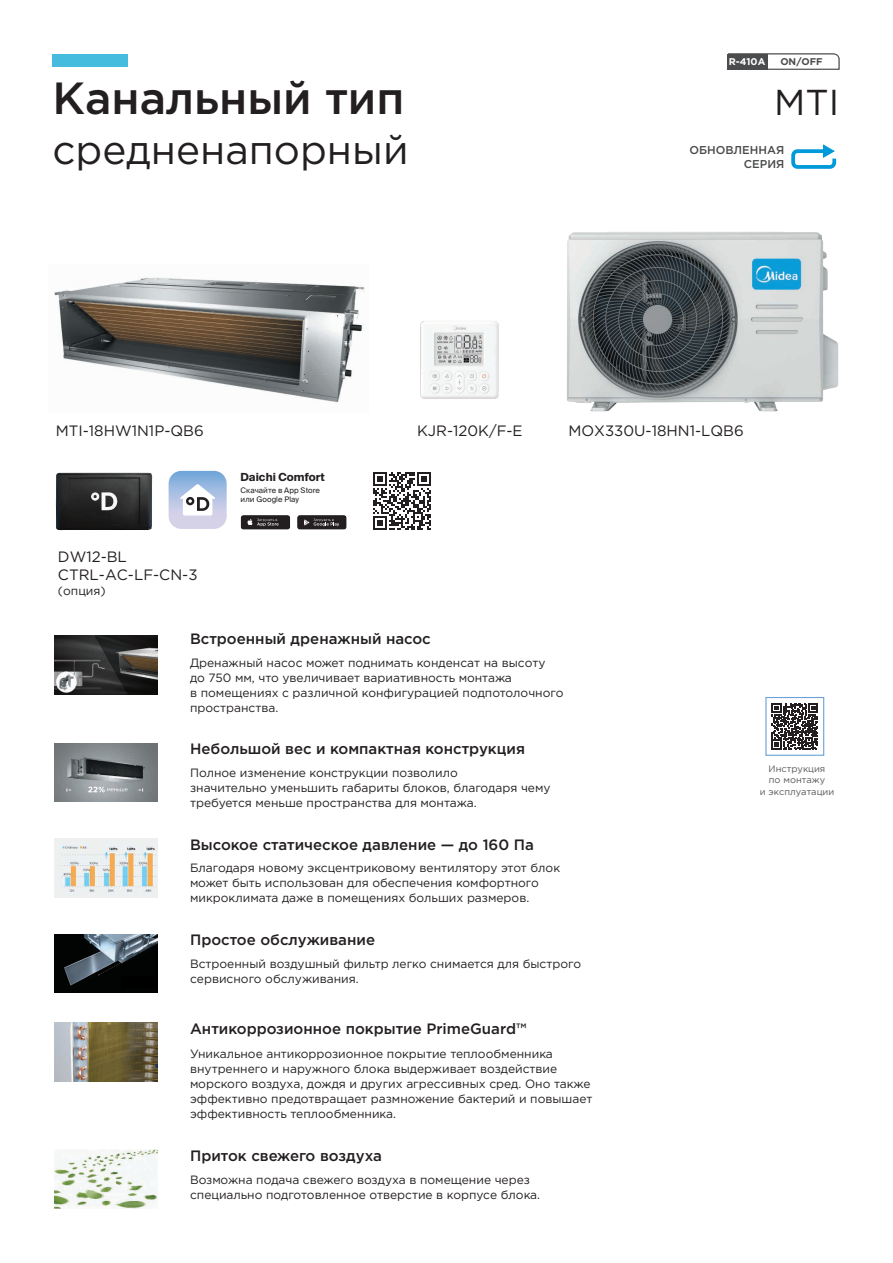
<style>
.page{position:relative;width:893px;height:1263px;background:#fff}
.page>*{position:absolute;margin:0;border:0;box-sizing:border-box;transform-origin:0 0}
.t1{font:500 45px "Gotham Pro";color:#231f20}
.t2{font:40.5px "Gotham Pro";color:#231f20}
.t3{font:36px "Gotham Pro";color:#231f20}
.t4{font:500 15px "Gotham Pro";color:#231f20}
.Table_title{font:15px/18px "Gotham Pro";color:#231f20}
.Table_title-2{font:12px/15px "Gotham Pro";color:#231f20}
.t5{font:500 11.4px/13.6px "Gotham Pro";color:#494a4b;text-align:right}
.Text{font:700 11.1px "Suisse Intl";letter-spacing:.005em;color:#231f20}
.t6{font:700 9.75px "Gotham Pro";color:#fff}
.t7{font:700 9.75px "Gotham Pro";color:#4b4c4d}
.t8{font:9.3px/11.1px "Gotham Pro";color:#57585a;text-align:center}
.Text-2{font:7.65px/9.1px "Suisse Intl";letter-spacing:.005em;color:#231f20}
</style>
<div class="page">
<img style="left:420px;top:321px;width:79px;height:78px">
<svg style="left:772px;top:703px;width:46px;height:47px"></svg>
<div style="left:765px;top:697px;width:59px;height:59px;border:1px solid #6ca2d6"></div>
<div style="left:52px;top:54px;width:76px;height:12px;background:#45bcdd"></div>
<svg style="left:728px;top:54px;width:111px;height:16px"></svg>
<div style="left:727px;top:54px;width:40px;height:15px;background:#4b4c4d"></div>
<img style="left:54px;top:277px;width:311px;height:126px">
<img style="left:567px;top:232px;width:272px;height:180px">
<svg style="left:169px;top:471px;width:58px;height:58px"></svg>
<svg style="left:373px;top:472px;width:57px;height:58px"></svg>
<svg style="left:241px;top:515px;width:49px;height:15px"></svg>
<svg style="left:297px;top:515px;width:50px;height:15px"></svg>
<img style="left:55px;top:472px;width:98px;height:59px">
<svg style="left:791px;top:144px;width:46px;height:25px"></svg>
<img style="left:54px;top:839px;width:103px;height:59px">
<img style="left:54px;top:743px;width:103px;height:59px">
<svg style="left:88px;top:787px;width:39px;height:5px"></svg>
<svg style="left:67px;top:788px;width:4px;height:3px"></svg>
<svg style="left:139px;top:788px;width:4px;height:3px"></svg>
<img style="left:54px;top:1023px;width:103px;height:59px">
<img style="left:54px;top:934px;width:103px;height:58px">
<img style="left:54px;top:1150px;width:103px;height:58px">
<img style="left:54px;top:636px;width:103px;height:59px">
<p class="t1" style="left:52px;top:72px;width:353px">Канальный тип</p>
<p class="t2" style="left:52px;top:127px;width:358px">средненапорный</p>
<p class="t6" style="left:729px;top:56px;width:38px">R-410A</p>
<p class="t7" style="left:780px;top:56px;width:44px">ON/OFF</p>
<p class="t3" style="left:774px;top:82px;width:67px">MTI</p>
<p class="t5" style="left:689px;top:143px;width:96px">ОБНОВЛЕННАЯ<br>СЕРИЯ</p>
<p class="Table_title" style="left:417px;top:422px;width:107px">KJR-120K/F-E</p>
<p class="Table_title" style="left:56px;top:422px;width:150px">MTI-18HW1N1P-QB6</p>
<p class="Table_title" style="left:568px;top:422px;width:177px">MOX330U-18HN1-LQB6</p>
<p class="Table_title" style="left:58px;top:548px;width:141px">DW12-BL<br>CTRL-AC-LF-CN-3</p>
<p class="Table_title-2" style="left:58px;top:583px;width:49px">(опция)</p>
<p class="Text" style="left:241px;top:470px;width:86px">Daichi Comfort</p>
<p class="Text-2" style="left:241px;top:486px;width:81px">Скачайте в App Store или Google Play</p>
<p class="t4" style="left:190px;top:630px;width:242px">Встроенный дренажный насос</p>
<p class="Table_title-2" style="left:190px;top:655px;width:357px">Дренажный насос может поднимать конденсат на высоту</p>
<p class="Table_title-2" style="left:190px;top:670px;width:375px">до 750 мм, что увеличивает вариативность монтажа<br>в помещениях с различной конфигурацией подпотолочного</p>
<p class="Table_title-2" style="left:190px;top:700px;width:90px">пространства.</p>
<p class="t4" style="left:190px;top:740px;width:336px">Небольшой вес и компактная конструкция</p>
<p class="Table_title-2" style="left:190px;top:765px;width:269px">Полное изменение конструкции позволило</p>
<p class="Table_title-2" style="left:190px;top:780px;width:362px">значительно уменьшить габариты блоков, благодаря чему</p>
<p class="Table_title-2" style="left:190px;top:795px;width:288px">требуется меньше пространства для монтажа.</p>
<p class="t4" style="left:190px;top:836px;width:345px">Высокое статическое давление — до 160 Па</p>
<p class="Table_title-2" style="left:190px;top:860px;width:372px">Благодаря новому эксцентриковому вентилятору этот блок может быть использован для обеспечения комфортного микроклимата даже в помещениях больших размеров.</p>
<p class="t4" style="left:190px;top:931px;width:186px">Простое обслуживание</p>
<p class="Table_title-2" style="left:190px;top:956px;width:392px">Встроенный воздушный фильтр легко снимается для быстрого сервисного обслуживания.</p>
<p class="t4" style="left:190px;top:1020px;width:338px">Антикоррозионное покрытие PrimeGuard™</p>
<p class="Table_title-2" style="left:190px;top:1047px;width:404px">Уникальное антикоррозионное покрытие теплообменника внутреннего и наружного блока выдерживает воздействие морского воздуха, дождя и других агрессивных сред. Оно также эффективно предотвращает размножение бактерий и повышает эффективность теплообменника.</p>
<p class="t4" style="left:190px;top:1147px;width:193px">Приток свежего воздуха</p>
<p class="Table_title-2" style="left:190px;top:1172px;width:352px">Возможна подача свежего воздуха в помещение через специально подготовленное отверстие в корпусе блока.</p>
<p class="t8" style="left:760px;top:763px;width:76px">Инструкция<br>по монтажу<br>и эксплуатации</p>
</div>
